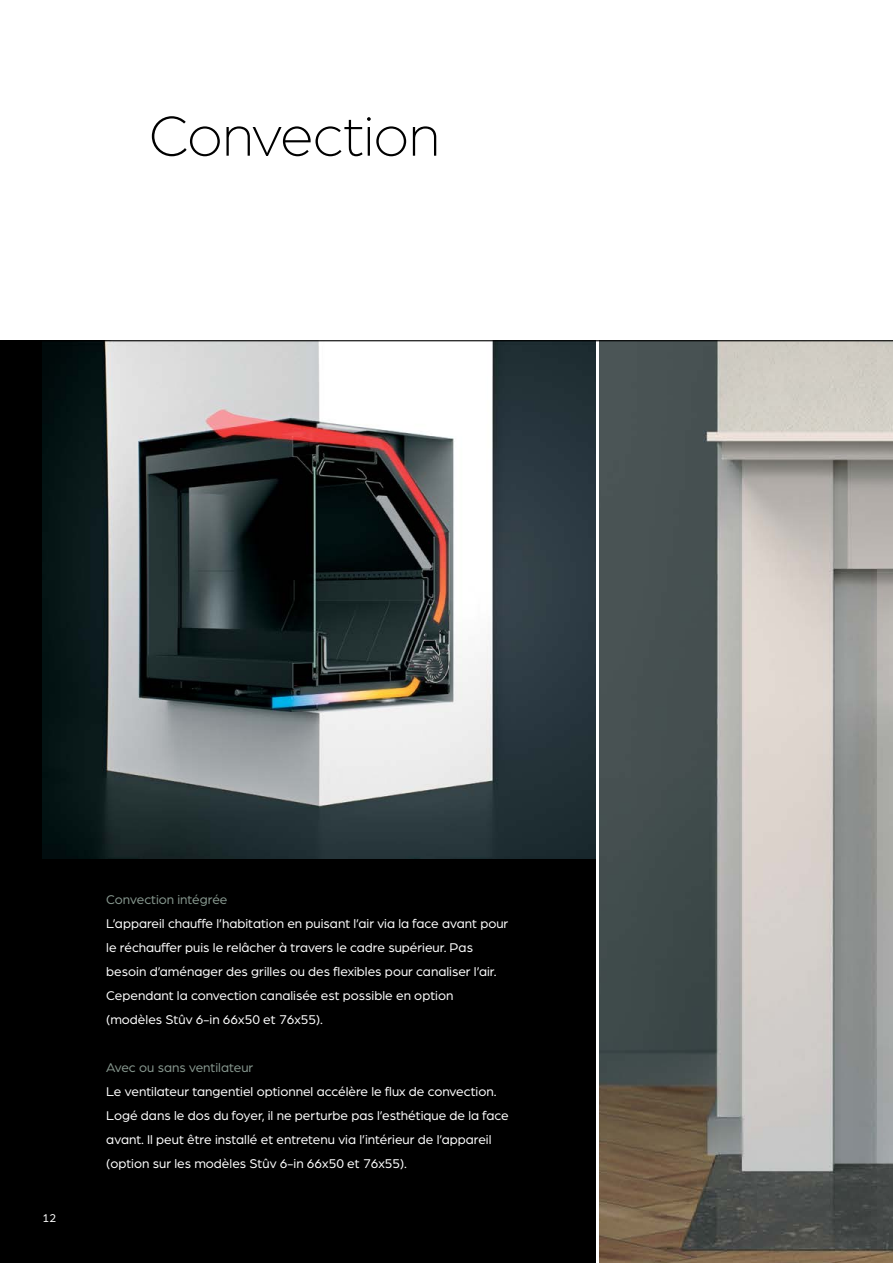
<style>
.page{position:relative;width:893px;height:1263px;background:#fff}
.page>*{position:absolute;margin:0;border:0;box-sizing:border-box;transform-origin:0 0}
.t1{font:300 60px "Arboria";letter-spacing:-.01em;color:#000}
.t2{font:13.5px/24px "Arboria";color:#fff}
.t3{font:13.5px "Arboria";color:#87988f}
.t4{font:12px "Arboria";color:#fff}
</style>
<div class="page">
<div style="left:0;top:340px;width:595px;height:923px;background:#000"></div>
<img style="left:43px;top:341px;width:552px;height:518px">
<img style="left:600px;top:341px;width:293px;height:922px">
<hr style="left:0;top:340px;width:893px;height:1px;background:#000">
<h1 class="t1" style="left:149px;top:98px;width:292px">Convection</h1>
<p class="t4" style="left:43px;top:1210px;width:15px">12</p>
<p class="t3" style="left:106px;top:891px;width:123px">Convection intégrée</p>
<p class="t2" style="left:106px;top:911px;width:403px">L’appareil chauffe l’habitation en puisant l’air via la face avant pour le réchauffer puis le relâcher à travers le cadre supérieur. Pas besoin d’aménager des grilles ou des flexibles pour canaliser l’air.<br>Cependant la convection canalisée est possible en option (modèles Stûv 6-in 66x50 et 76x55).</p>
<p class="t3" style="left:106px;top:1059px;width:149px">Avec ou sans ventilateur</p>
<p class="t2" style="left:106px;top:1079px;width:404px">Le ventilateur tangentiel optionnel accélère le flux de convection.<br>Logé dans le dos du foyer, il ne perturbe pas l’esthétique de la face avant. Il peut être installé et entretenu via l’intérieur de l’appareil (option sur les modèles Stûv 6-in 66x50 et 76x55).</p>
</div>
